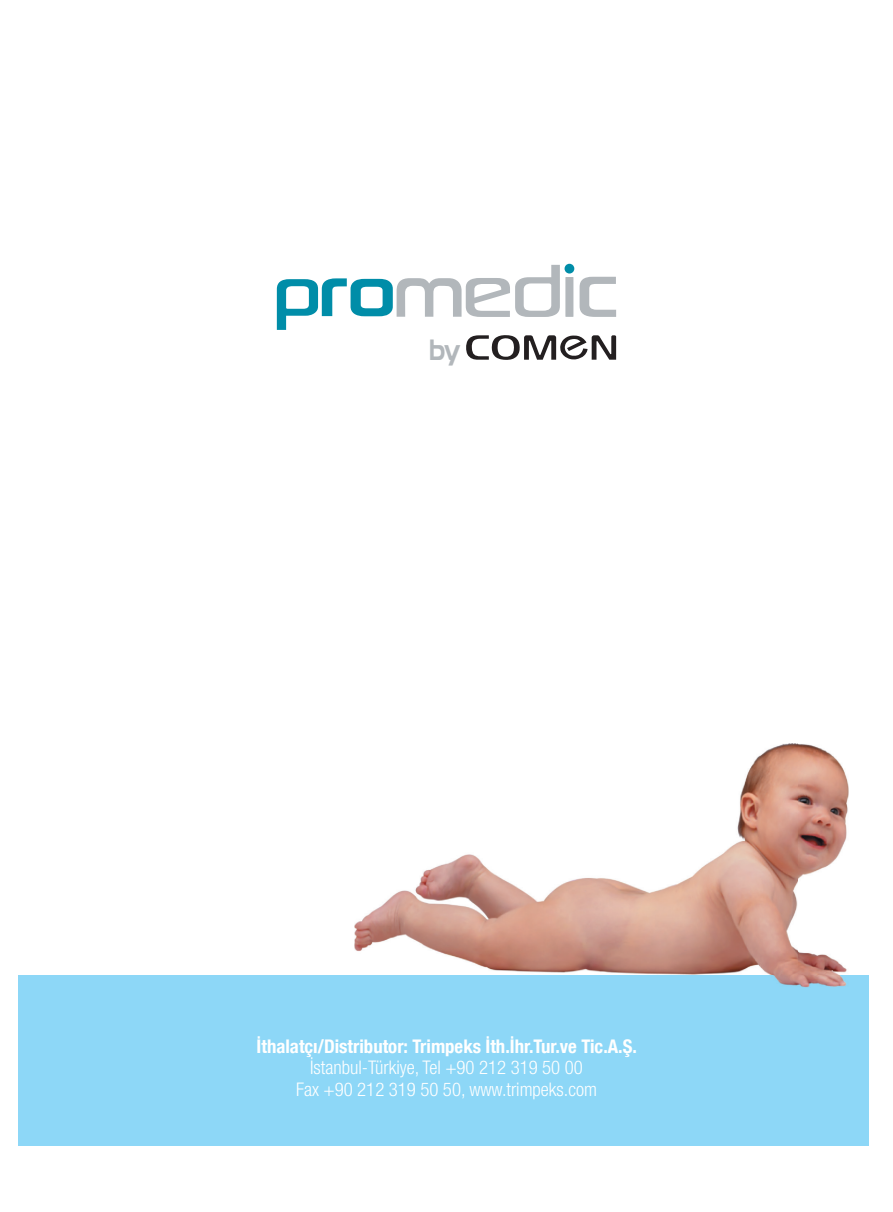
<style>
.page{position:relative;width:893px;height:1212px;background:#fff}
.page>*{position:absolute;margin:0;border:0;box-sizing:border-box;transform-origin:0 0}
.t1{font:28.65px "Prototype";color:#b2b7bb}
.t2{font:300 condensed 18.75px/21.5px "Helvetica Neue LT Com";color:#fff;text-align:center}
.t3{font:700 condensed 18.75px "Helvetica Neue LT Com";color:#fff}
</style>
<div class="page">
<div style="left:19px;top:975px;width:850px;height:171px;background:#8dd7f7"></div>
<svg style="left:277px;top:265px;width:339px;height:95px"></svg>
<img style="left:354px;top:743px;width:494px;height:244px">
<h1 class="t1" style="left:429px;top:333px;width:33px">by</h1>
<p class="t3" style="left:257px;top:1035px;width:382px">İthalatçı/Distributor: Trimpeks İth.İhr.Tur.ve Tic.A.Ş.</p>
<p class="t2" style="left:296px;top:1057px;width:302px">İstanbul-Türkiye, Tel +90 212 319 50 00<br>Fax +90 212 319 50 50, www.trimpeks.com</p>
</div>
